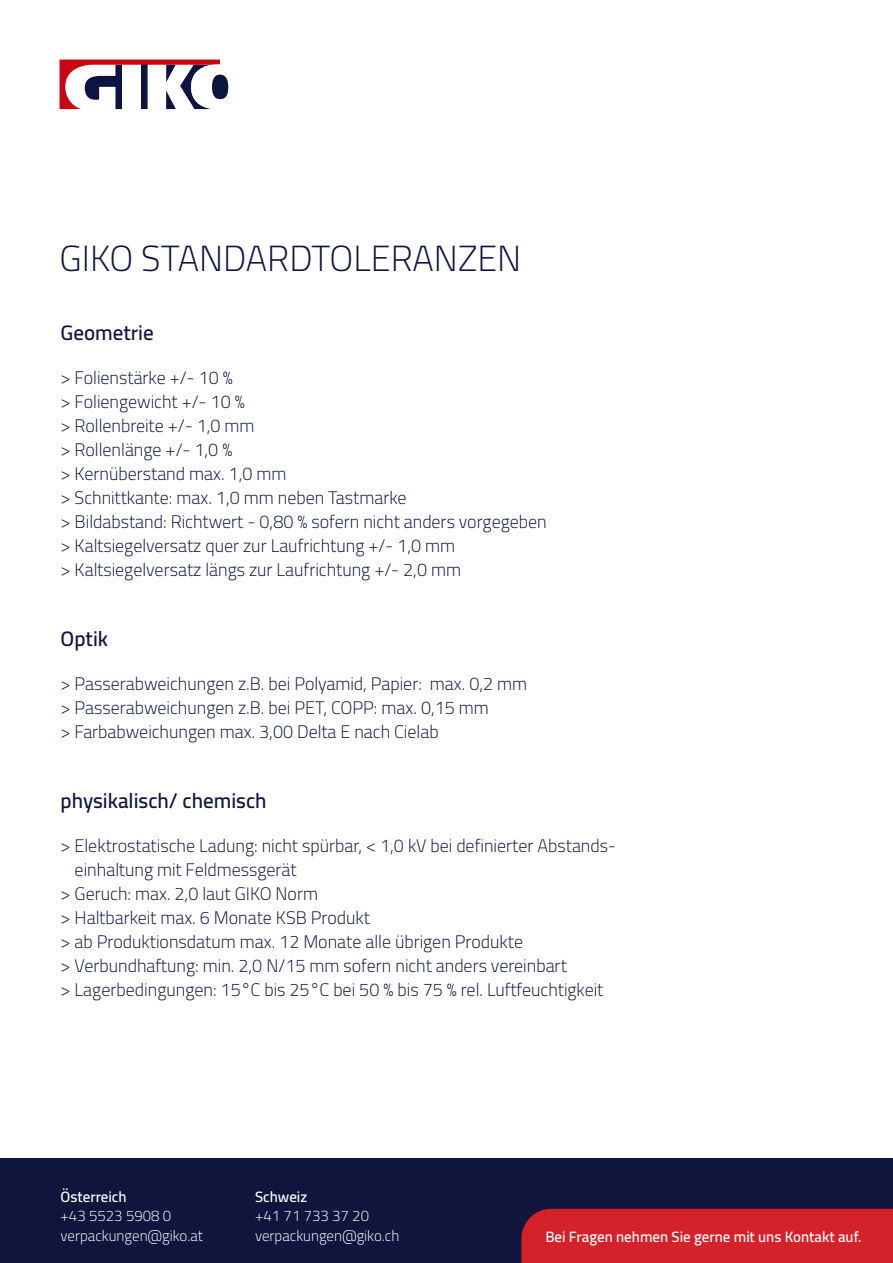
<style>
.page{position:relative;width:893px;height:1263px;background:#fff}
.page>*{position:absolute;margin:0;border:0;box-sizing:border-box;transform-origin:0 0}
.t1{font:300 36px "Cairo";color:#0f153d}
.t2{font:600 21px "Cairo";color:#0f153d}
.t3{font:300 18px/24px "Cairo";color:#0f153d}
.t4{font:300 15px/19.5px "Cairo";color:#fff}
.t5{font:600 15px "Cairo";color:#fff}
</style>
<div class="page">
<div style="left:0;top:1159px;width:893px;height:104px;background:#0f153d"></div>
<svg style="left:60px;top:60px;width:169px;height:49px"></svg>
<div style="left:212px;top:75px;width:16px;height:24px;background:#0d1440;border-radius:50%"></div>
<div style="left:521px;top:1209px;width:372px;height:54px;background:#d32229"></div>
<h1 class="t1" style="left:60px;top:229px;width:463px">GIKO STANDARDTOLERANZEN</h1>
<p class="t2" style="left:61px;top:315px;width:95px">Geometrie</p>
<p class="t3" style="left:61px;top:366px;width:488px">&gt; Folienstärke +/- 10 %<br>&gt; Foliengewicht +/- 10 %<br>&gt; Rollenbreite +/- 1,0 mm<br>&gt; Rollenlänge +/- 1,0 %<br>&gt; Kernüberstand max. 1,0 mm<br>&gt; Schnittkante: max. 1,0 mm neben Tastmarke<br>&gt; Bildabstand: Richtwert - 0,80 % sofern nicht anders vorgegeben &gt; Kaltsiegelversatz quer zur Laufrichtung +/- 1,0 mm<br>&gt; Kaltsiegelversatz längs zur Laufrichtung +/- 2,0 mm</p>
<p class="t2" style="left:61px;top:621px;width:49px">Optik</p>
<p class="t3" style="left:61px;top:672px;width:468px">&gt; Passerabweichungen z.B. bei Polyamid, Papier: max. 0,2 mm &gt; Passerabweichungen z.B. bei PET, COPP: max. 0,15 mm<br>&gt; Farbabweichungen max. 3,00 Delta E nach Cielab</p>
<p class="t2" style="left:61px;top:783px;width:208px">physikalisch/ chemisch</p>
<p class="t3" style="left:61px;top:833px;width:557px">&gt; Elektrostatische Ladung: nicht spürbar, &lt; 1,0 kV bei definierter Abstands-</p>
<p class="t3" style="left:75px;top:857px;width:224px">einhaltung mit Feldmessgerät</p>
<p class="t3" style="left:61px;top:881px;width:259px">&gt; Geruch: max. 2,0 laut GIKO Norm</p>
<p class="t3" style="left:61px;top:905px;width:311px">&gt; Haltbarkeit max. 6 Monate KSB Produkt</p>
<p class="t3" style="left:61px;top:929px;width:464px">&gt; ab Produktionsdatum max. 12 Monate alle übrigen Produkte</p>
<p class="t3" style="left:61px;top:953px;width:508px">&gt; Verbundhaftung: min. 2,0 N/15 mm sofern nicht anders vereinbart</p>
<p class="t3" style="left:61px;top:977px;width:544px">&gt; Lagerbedingungen: 15°C bis 25°C bei 50 % bis 75 % rel. Luftfeuchtigkeit</p>
<p class="t5" style="left:61px;top:1184px;width:68px">Österreich</p>
<p class="t4" style="left:61px;top:1206px;width:144px">+43 5523 5908 0 verpackungen@giko.at</p>
<p class="t5" style="left:255px;top:1184px;width:54px">Schweiz</p>
<p class="t4" style="left:255px;top:1206px;width:146px">+41 71 733 37 20 verpackungen@giko.ch</p>
<p class="t5" style="left:545px;top:1224px;width:318px">Bei Fragen nehmen Sie gerne mit uns Kontakt auf.</p>
</div>
